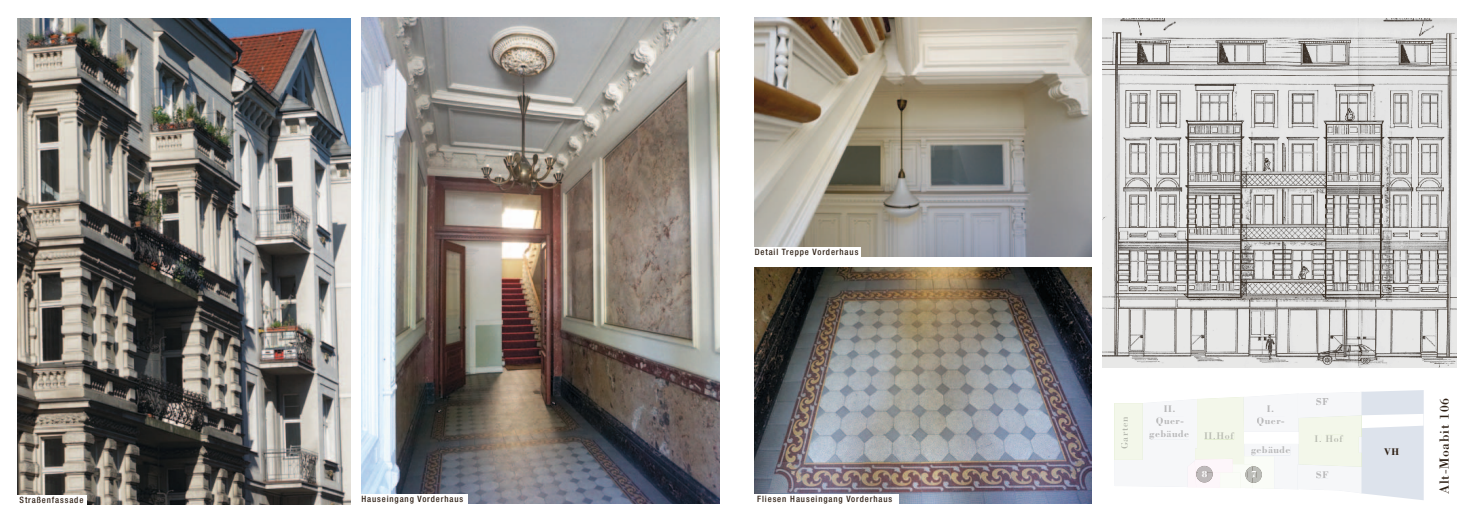
<style>
.page{position:relative;width:1474px;height:521px;background:#fff}
.page>*{position:absolute;margin:0;border:0;box-sizing:border-box;transform-origin:0 0}
.t1{font:13.65px "Bodoni Std";letter-spacing:.05em;color:#2f2116}
.t2{font:700 9.97px/12px "Bodoni Std";letter-spacing:.05em;color:#b9b9ba;text-align:center}
.t3{font:9.97px "Bodoni Std";letter-spacing:.05em;color:#b6b9af}
.t4{font:700 9.97px "Bodoni Std";color:#2f2116}
.t5{font:700 9.19px "Bodoni Std";color:#fff}
.t6{font:500 condensed 8.75px "Helvetica Neue LT Std";letter-spacing:.1em;color:#2f2116}
</style>
<div class="page">
<img style="left:754px;top:267px;width:338px;height:237px">
<div style="left:754px;top:494px;width:144px;height:10px;background:#fff"></div>
<img style="left:1102px;top:19px;width:354px;height:348px">
<img style="left:754px;top:17px;width:338px;height:240px">
<svg style="left:1114px;top:390px;width:309px;height:110px"></svg>
<div style="left:754px;top:247px;width:106px;height:10px;background:#fff"></div>
<img style="left:17px;top:18px;width:334px;height:486px">
<img style="left:361px;top:17px;width:358px;height:487px">
<div style="left:12px;top:495px;width:75px;height:10px;background:#fff"></div>
<div style="left:361px;top:494px;width:106px;height:10px;background:#fff"></div>
<p class="t6" style="left:20px;top:494px;width:65px">Straßenfassade</p>
<p class="t6" style="left:361px;top:493px;width:103px">Hauseingang Vorderhaus</p>
<p class="t6" style="left:754px;top:247px;width:105px">Detail Treppe Vorderhaus</p>
<p class="t6" style="left:757px;top:494px;width:136px">Fliesen Hauseingang Vorderhaus</p>
<p class="t3" style="left:1118px;top:449px;width:34px;rotate:-90deg">Garten</p>
<p class="t2" style="left:1316px;top:396px;width:14px">SF</p>
<p class="t2" style="left:1155px;top:402px;width:30px">II.<br>Quer-</p>
<p class="t2" style="left:1149px;top:427px;width:41px">gebäude</p>
<p class="t3" style="left:1314px;top:432px;width:30px">I. Hof</p>
<p class="t2" style="left:1256px;top:402px;width:30px">I.<br>Quer-</p>
<p class="t2" style="left:1250px;top:444px;width:41px">gebäude</p>
<p class="t3" style="left:1204px;top:430px;width:31px">II.Hof</p>
<p class="t5" style="left:1201px;top:468px;width:7px">8</p>
<p class="t5" style="left:1250px;top:469px;width:7px">7</p>
<p class="t2" style="left:1316px;top:468px;width:14px">SF</p>
<p class="t4" style="left:1384px;top:446px;width:16px">VH</p>
<h1 class="t1" style="left:1435px;top:494px;width:97px;rotate:-90deg">Alt-Moabit 106</h1>
</div>
